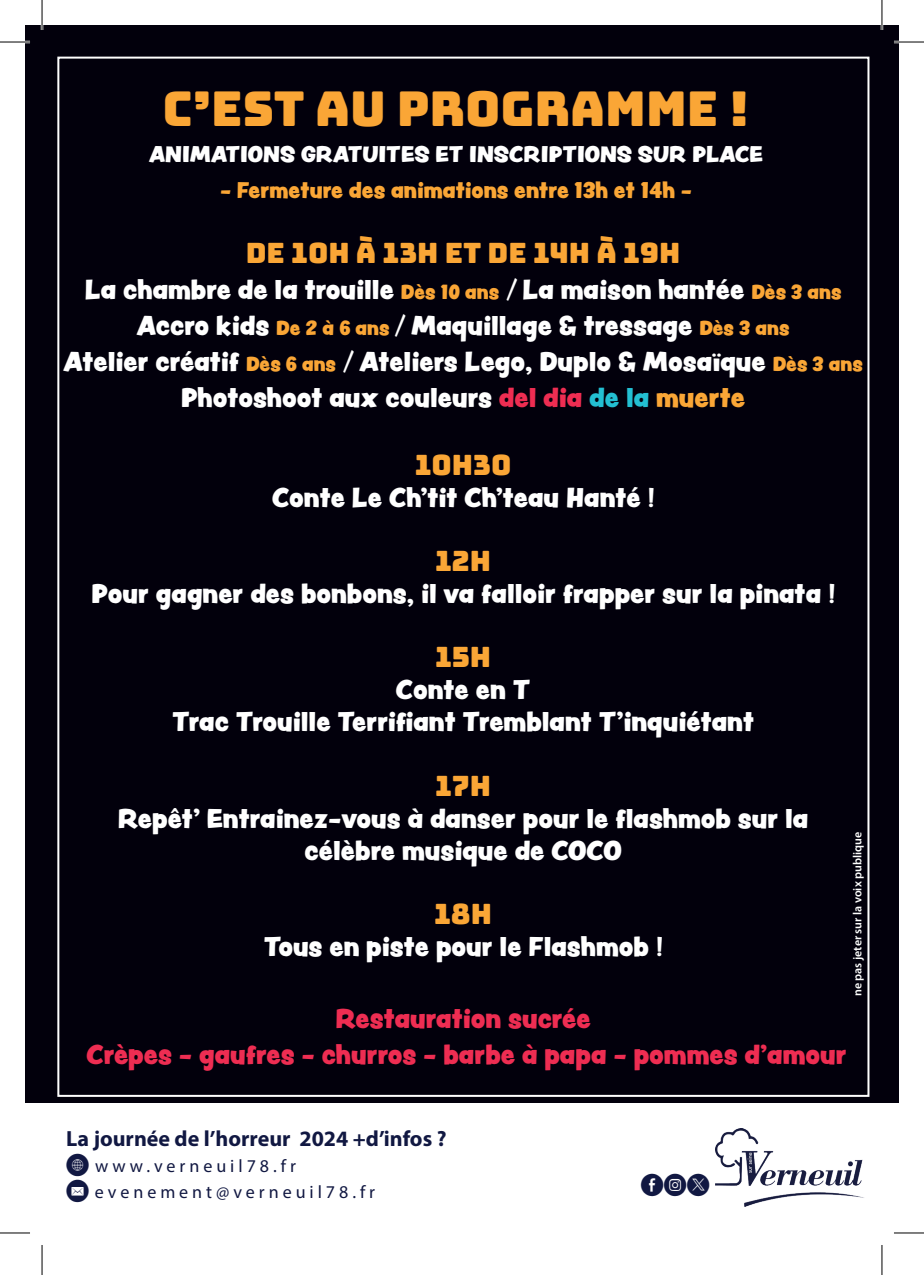
<style>
.page{position:relative;width:924px;height:1275px;background:#fff}
.page>*{position:absolute;margin:0;border:0;box-sizing:border-box;transform-origin:0 0}
.t1{font:48px "Bungee";color:#faa636}
.t2{font:28px "Bungee";color:#faa636}
.t3{font:24px/36px "Peachy Keen JF";color:#fff;text-align:center}
.t4{font:24px "Peachy Keen JF";color:#ee2d52}
.t5{font:700 22px "Myriad Pro";color:#111842}
.t6{font:22px "Social Media Circled";color:#111842}
.t7{font:20px "Peachy Keen JF";color:#fff}
.t8{font:20px "Peachy Keen JF";color:#faa636}
.t9{font:18px "Myriad Pro";letter-spacing:.22em;color:#111842}
.t10{font:600 12px "Myriad Pro";color:#fff}
.s1{font-size:18px;color:#faa636}
.s2{color:#ee2d52}
.s3{color:#23bfd2}
.s4{color:#faa636}
.s5{font-family:"Social Media Circled";font-size:22px}
</style>
<div class="page">
<div style="left:25px;top:25px;width:873px;height:1225px;background:#02000c"></div>
<div style="left:25px;top:1104px;width:873px;height:146px;background:#fff"></div>
<img style="left:715px;top:1128px;width:149px;height:78px">
<hr style="left:0;top:41px;width:30px;height:2px;background:#fff">
<hr style="left:893px;top:41px;width:30px;height:2px;background:#fff">
<hr style="left:41px;top:0;width:2px;height:30px;background:#fff">
<hr style="left:880px;top:0;width:2px;height:30px;background:#fff">
<hr style="left:0;top:42px;width:30px;height:1px;background:#000">
<hr style="left:893px;top:42px;width:30px;height:1px;background:#000">
<hr style="left:0;top:1232px;width:30px;height:1px;background:#000">
<hr style="left:893px;top:1232px;width:30px;height:1px;background:#000">
<hr style="left:42px;top:0;width:1px;height:30px;background:#000">
<hr style="left:42px;top:1245px;width:1px;height:30px;background:#000">
<hr style="left:881px;top:0;width:1px;height:30px;background:#000">
<hr style="left:881px;top:1245px;width:1px;height:30px;background:#000">
<p class="t1" style="left:162px;top:81px;width:588px">C’EST AU PROGRAMME !</p>
<p class="t7" style="left:149px;top:139px;width:615px">ANIMATIONS GRATUITES ET INSCRIPTIONS SUR PLACE</p>
<p class="t8" style="left:220px;top:175px;width:473px">- Fermeture des animations entre 13h et 14h -</p>
<p class="t2" style="left:245px;top:237px;width:436px">DE 10H À 13H ET DE 14H À 19H</p>
<p class="t3" style="left:85px;top:271px;width:757px">La chambre de la trouille <span class="s1">Dès 10 ans</span> / La maison hantée <span class="s1">Dès 3 ans</span></p>
<p class="t3" style="left:137px;top:307px;width:653px">Accro kids <span class="s1">De 2 à 6 ans</span> / Maquillage &amp; tressage <span class="s1">Dès 3 ans</span></p>
<p class="t3" style="left:63px;top:343px;width:800px">Atelier créatif <span class="s1">Dès 6 ans</span> / Ateliers Lego, Duplo &amp; Mosaïque <span class="s1">Dès 3 ans<br></span>Photoshoot aux couleurs <span class="s2">del dia</span> <span class="s3">de la</span> <span class="s4">muerte</span></p>
<p class="t2" style="left:414px;top:449px;width:98px">10H30</p>
<p class="t3" style="left:272px;top:479px;width:383px">Conte Le Ch’tit Ch’teau Hanté !</p>
<p class="t2" style="left:435px;top:545px;width:57px">12H</p>
<p class="t3" style="left:91px;top:575px;width:744px">Pour gagner des bonbons, il va falloir frapper sur la pinata !</p>
<p class="t2" style="left:435px;top:641px;width:58px">15H</p>
<p class="t3" style="left:396px;top:671px;width:136px">Conte en T</p>
<p class="t3" style="left:172px;top:703px;width:583px">Trac Trouille Terrifiant Tremblant T’inquiétant</p>
<p class="t2" style="left:435px;top:769px;width:57px">17H</p>
<p class="t3" style="left:118px;top:799px;width:691px">Repêt’ Entrainez-vous à danser pour le flashmob sur la</p>
<p class="t3" style="left:304px;top:831px;width:318px">célèbre musique de COCO</p>
<p class="t2" style="left:434px;top:897px;width:59px">18H</p>
<p class="t3" style="left:264px;top:927px;width:400px">Tous en piste pour le Flashmob !</p>
<p class="t10" style="left:849px;top:996px;width:166px;rotate:-90deg">ne pas jeter sur la voix publique</p>
<p class="t4" style="left:335px;top:1000px;width:257px">Restauration sucrée</p>
<p class="t4" style="left:86px;top:1036px;width:761px">Crèpes - gaufres - churros - barbe à papa - pommes d’amour</p>
<p class="t5" style="left:66px;top:1124px;width:381px">La journée de l’horreur 2024 +d’infos ?</p>
<p class="t9" style="left:66px;top:1154px;width:231px"><span class="s5">K</span> www.verneuil78.fr</p>
<p class="t9" style="left:66px;top:1180px;width:310px"><span class="s5">k</span> evenement@verneuil78.fr</p>
<p class="t6" style="left:640px;top:1174px;width:71px">EQD</p>
</div>
